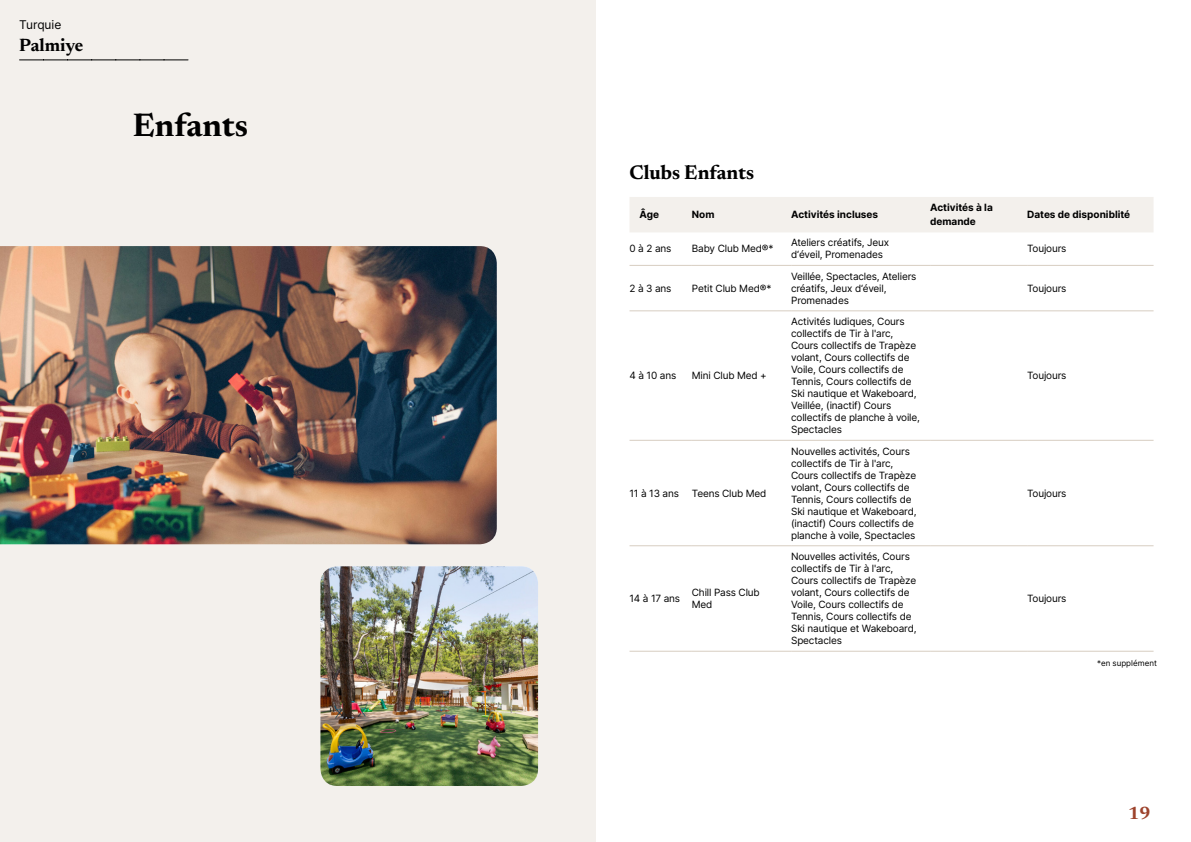
<style>
.page{position:relative;width:1191px;height:842px;background:#fff}
.page>*{position:absolute;margin:0;border:0;box-sizing:border-box;transform-origin:0 0}
.t1{font:700 33px "Newsreader 24 pt";color:#000}
.t2{font:700 20px "Newsreader 24 pt";color:#000}
.t3{font:700 18px "Newsreader 24 pt";color:#000}
.t4{font:700 18px "Newsreader 24 pt";color:#9d432c}
.t5{font:12px "Inter";color:#000}
.t6{font:10px/12px "Inter";letter-spacing:-.015em;color:#000}
.t7{font:700 10px/14px "Inter";color:#000}
.t8{font:8px "Inter";color:#000}
</style>
<div class="page">
<div style="left:0;top:0;width:595px;height:842px;background:#f3f0ec"></div>
<img style="left:0;top:246px;width:497px;height:298px">
<img style="left:320px;top:566px;width:218px;height:220px">
<svg style="left:20px;top:60px;width:168px;height:1px"></svg>
<div style="left:630px;top:197px;width:523px;height:35px;background:#f3f0ec"></div>
<hr style="left:629px;top:265px;width:63px;height:1px;background:#d7cdc1">
<hr style="left:692px;top:265px;width:99px;height:1px;background:#d7cdc1">
<hr style="left:791px;top:265px;width:139px;height:1px;background:#d7cdc1">
<hr style="left:930px;top:265px;width:97px;height:1px;background:#d7cdc1">
<hr style="left:1027px;top:265px;width:126px;height:1px;background:#d7cdc1">
<hr style="left:629px;top:310px;width:63px;height:1px;background:#d7cdc1">
<hr style="left:692px;top:310px;width:99px;height:1px;background:#d7cdc1">
<hr style="left:791px;top:310px;width:139px;height:1px;background:#d7cdc1">
<hr style="left:930px;top:310px;width:97px;height:1px;background:#d7cdc1">
<hr style="left:1027px;top:310px;width:126px;height:1px;background:#d7cdc1">
<hr style="left:629px;top:440px;width:63px;height:1px;background:#d7cdc1">
<hr style="left:692px;top:440px;width:99px;height:1px;background:#d7cdc1">
<hr style="left:791px;top:440px;width:139px;height:1px;background:#d7cdc1">
<hr style="left:930px;top:440px;width:97px;height:1px;background:#d7cdc1">
<hr style="left:1027px;top:440px;width:126px;height:1px;background:#d7cdc1">
<hr style="left:629px;top:545px;width:63px;height:1px;background:#d7cdc1">
<hr style="left:692px;top:545px;width:99px;height:1px;background:#d7cdc1">
<hr style="left:791px;top:545px;width:139px;height:1px;background:#d7cdc1">
<hr style="left:930px;top:545px;width:97px;height:1px;background:#d7cdc1">
<hr style="left:1027px;top:545px;width:126px;height:1px;background:#d7cdc1">
<hr style="left:629px;top:651px;width:63px;height:1px;background:#d7cdc1">
<hr style="left:692px;top:651px;width:99px;height:1px;background:#d7cdc1">
<hr style="left:791px;top:651px;width:139px;height:1px;background:#d7cdc1">
<hr style="left:930px;top:651px;width:97px;height:1px;background:#d7cdc1">
<hr style="left:1027px;top:651px;width:126px;height:1px;background:#d7cdc1">
<p class="t5" style="left:19px;top:15px;width:44px">Turquie</p>
<h3 class="t3" style="left:19px;top:32px;width:66px">Palmiye</h3>
<h1 class="t1" style="left:133px;top:101px;width:117px">Enfants</h1>
<h2 class="t2" style="left:629px;top:158px;width:126px">Clubs Enfants</h2>
<p class="t7" style="left:639px;top:207px;width:21px">Âge</p>
<p class="t7" style="left:692px;top:207px;width:24px">Nom</p>
<p class="t7" style="left:791px;top:207px;width:88px">Activités incluses</p>
<p class="t7" style="left:930px;top:200px;width:64px">Activités à la demande</p>
<p class="t7" style="left:1027px;top:207px;width:105px">Dates de disponiblité</p>
<p class="t6" style="left:629px;top:242px;width:43px">0 à 2 ans</p>
<p class="t6" style="left:692px;top:242px;width:83px">Baby Club Med®*</p>
<p class="t6" style="left:791px;top:236px;width:100px">Ateliers créatifs, Jeux d‘éveil, Promenades</p>
<p class="t6" style="left:1027px;top:242px;width:41px">Toujours</p>
<p class="t6" style="left:629px;top:282px;width:43px">2 à 3 ans</p>
<p class="t6" style="left:692px;top:282px;width:81px">Petit Club Med®*</p>
<p class="t6" style="left:791px;top:270px;width:127px">Veillée, Spectacles, Ateliers créatifs, Jeux d‘éveil,<br>Promenades</p>
<p class="t6" style="left:1027px;top:282px;width:41px">Toujours</p>
<p class="t6" style="left:629px;top:369px;width:48px">4 à 10 ans</p>
<p class="t6" style="left:692px;top:369px;width:76px">Mini Club Med +</p>
<p class="t6" style="left:629px;top:487px;width:51px">11 à 13 ans</p>
<p class="t6" style="left:692px;top:487px;width:76px">Teens Club Med</p>
<p class="t6" style="left:629px;top:592px;width:52px">14 à 17 ans</p>
<p class="t6" style="left:692px;top:586px;width:69px">Chill Pass Club<br>Med</p>
<p class="t6" style="left:791px;top:315px;width:130px">Activités ludiques, Cours collectifs de Tir à l'arc,<br>Cours collectifs de Trapèze volant, Cours collectifs de<br>Voile, Cours collectifs de<br>Tennis, Cours collectifs de<br>Ski nautique et Wakeboard,<br>Veillée, (inactif) Cours collectifs de planche à voile,<br>Spectacles</p>
<p class="t6" style="left:791px;top:445px;width:127px">Nouvelles activités, Cours collectifs de Tir à l'arc,<br>Cours collectifs de Trapèze volant, Cours collectifs de<br>Tennis, Cours collectifs de<br>Ski nautique et Wakeboard, (inactif) Cours collectifs de planche à voile, Spectacles</p>
<p class="t6" style="left:791px;top:550px;width:127px">Nouvelles activités, Cours collectifs de Tir à l'arc,<br>Cours collectifs de Trapèze volant, Cours collectifs de<br>Voile, Cours collectifs de<br>Tennis, Cours collectifs de<br>Ski nautique et Wakeboard,<br>Spectacles</p>
<p class="t6" style="left:1027px;top:369px;width:41px">Toujours</p>
<p class="t6" style="left:1027px;top:487px;width:41px">Toujours</p>
<p class="t6" style="left:1027px;top:592px;width:41px">Toujours</p>
<p class="t8" style="left:1097px;top:657px;width:61px">*en supplément</p>
<h3 class="t4" style="left:1128px;top:800px;width:24px">19</h3>
</div>
